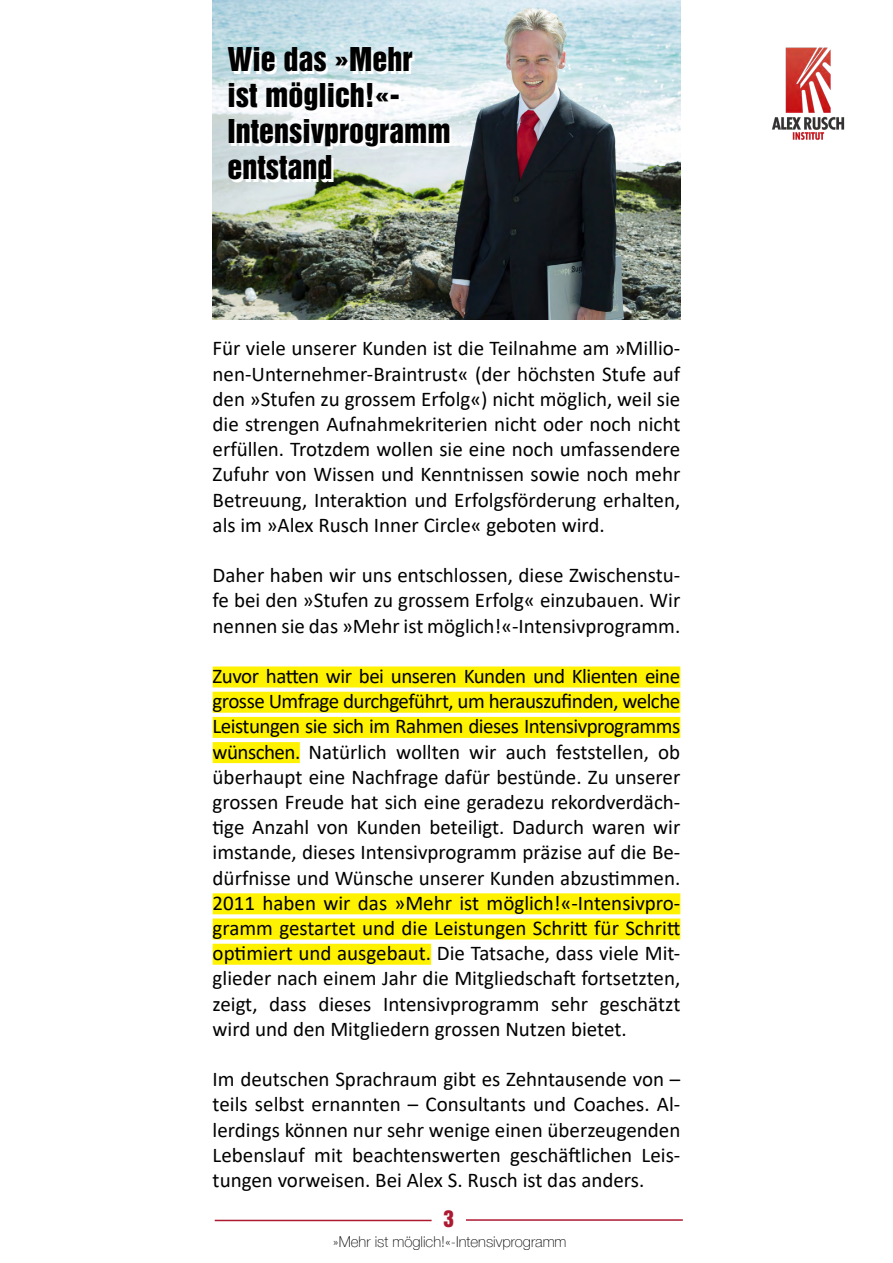
<style>
.page{position:relative;width:893px;height:1263px;background:#fff}
.page>*{position:absolute;margin:0;border:0;box-sizing:border-box;transform-origin:0 0}
.t1{font:30px/36px "Helvetica Inserat LT Std";color:#000}
.t2{font:21px/25.2px "Calibri";color:#000;text-align:justify}
.t3{font:21px "Helvetica Inserat LT Std";color:#ad1931}
.t4{font:100 15px "Helvetica Neue LT Com";color:#000}
</style>
<div class="page">
<img style="left:772px;top:47px;width:73px;height:93px">
<hr style="left:215px;top:1220px;width:217px;height:1px;background:#ad1931">
<hr style="left:466px;top:1219px;width:217px;height:2px;background:#ad1931">
<img style="left:212px;top:0;width:468px;height:319px">
<div style="left:213px;top:666px;width:467px;height:21px;background:#fff200"></div>
<div style="left:213px;top:692px;width:467px;height:21px;background:#fff200"></div>
<div style="left:213px;top:717px;width:467px;height:21px;background:#fff200"></div>
<div style="left:213px;top:742px;width:87px;height:21px;background:#fff200"></div>
<div style="left:213px;top:893px;width:467px;height:21px;background:#fff200"></div>
<div style="left:213px;top:918px;width:467px;height:21px;background:#fff200"></div>
<div style="left:213px;top:944px;width:218px;height:21px;background:#fff200"></div>
<h1 class="t1" style="left:228px;top:42px;width:225px">Wie das »Mehr<br>ist möglich!«-<br>Intensivprogramm entstand</h1>
<p class="t2" style="left:213px;top:335px;width:469px">Für viele unserer Kunden ist die Teilnahme am »Millio&shy;nen-Unternehmer-Braintrust« (der höchsten Stufe auf den »Stufen zu grossem Erfolg«) nicht möglich, weil sie die strengen Aufnahmekriterien nicht oder noch nicht erfüllen. Trotzdem wollen sie eine noch umfassendere Zufuhr von Wissen und Kenntnissen sowie noch mehr Betreuung, Interaktion und Erfolgsförderung erhalten, als im »Alex Rusch Inner Circle« geboten wird.</p>
<p class="t2" style="left:213px;top:562px;width:469px">Daher haben wir uns entschlossen, diese Zwischenstu&shy;fe bei den »Stufen zu grossem Erfolg« einzubauen. Wir nennen sie das »Mehr ist möglich!«-Intensivprogramm.</p>
<p class="t2" style="left:213px;top:663px;width:469px">Zuvor hatten wir bei unseren Kunden und Klienten eine grosse Umfrage durchgeführt, um herauszufinden, welche Leistungen sie sich im Rahmen dieses Intensivprogramms wünschen. Natürlich wollten wir auch feststellen, ob überhaupt eine Nachfrage dafür bestünde. Zu unserer grossen Freude hat sich eine geradezu rekordverdäch&shy;tige Anzahl von Kunden beteiligt. Dadurch waren wir imstande, dieses Intensivprogramm präzise auf die Be&shy;dürfnisse und Wünsche unserer Kunden abzustimmen.<br>2011 haben wir das »Mehr ist möglich!«-Intensivpro&shy;gramm gestartet und die Leistungen Schritt für Schritt optimiert und ausgebaut. Die Tatsache, dass viele Mit&shy;glieder nach einem Jahr die Mitgliedschaft fortsetzten, zeigt, dass dieses Intensivprogramm sehr geschätzt wird und den Mitgliedern grossen Nutzen bietet.</p>
<p class="t2" style="left:213px;top:1066px;width:469px">Im deutschen Sprachraum gibt es Zehntausende von – teils selbst ernannten – Consultants und Coaches. Al&shy;lerdings können nur sehr wenige einen überzeugenden Lebenslauf mit beachtenswerten geschäftlichen Leis&shy;tungen vorweisen. Bei Alex S. Rusch ist das anders.</p>
<p class="t3" style="left:443px;top:1206px;width:12px">3</p>
<p class="t4" style="left:333px;top:1233px;width:235px">»Mehr ist möglich!«-Intensivprogramm</p>
</div>
